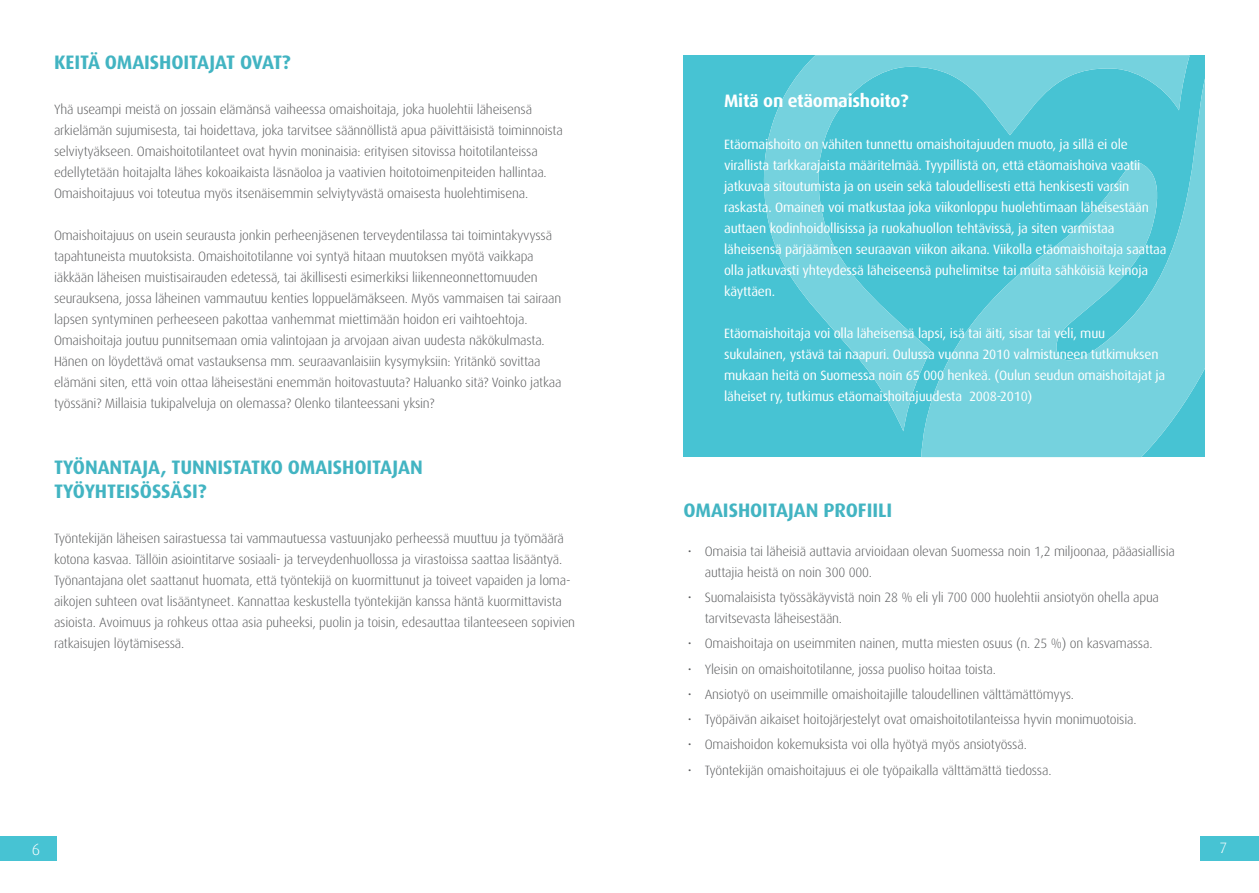
<style>
.page{position:relative;width:1259px;height:893px;background:#fff}
.page>*{position:absolute;margin:0;border:0;box-sizing:border-box;transform-origin:0 0}
.t1{font:700 19.5px/24px "Dax OT";letter-spacing:-.005em;color:#42b4c2}
.t2{font:700 18px "Dax OT";letter-spacing:-.015em;color:#fff}
.t3{font:300 16.5px "Dax OT";color:#fff}
.t4{font:300 15px "Dax OT";color:#fff}
.t5{font:300 13.5px/21px "Dax OT";letter-spacing:-.015em;color:#58595b}
.t6{font:13.5px/21px "Dax OT";letter-spacing:-.015em;color:#fff}
</style>
<div class="page">
<div style="left:1200px;top:836px;width:59px;height:25px;background:#47c3d3"></div>
<div style="left:0;top:836px;width:57px;height:25px;background:#47c3d3"></div>
<div style="left:683px;top:55px;width:522px;height:402px;background:#47c3d3"></div>
<svg style="left:921px;top:79px;width:284px;height:378px;fill:#75d2de"></svg>
<svg style="left:763px;top:55px;width:426px;height:376px"></svg>
<h1 class="t1" style="left:54px;top:47px;width:238px">KEITÄ OMAISHOITAJAT OVAT?</h1>
<p class="t5" style="left:54px;top:96px;width:510px">Yhä useampi meistä on jossain elämänsä vaiheessa omaishoitaja, joka huolehtii läheisensä arkielämän sujumisesta, tai hoidettava, joka tarvitsee säännöllistä apua päivittäisistä toiminnoista selviytyäkseen. Omaishoitotilanteet ovat hyvin moninaisia: erityisen sitovissa hoitotilanteissa edellytetään hoitajalta lähes kokoaikaista läsnäoloa ja vaativien hoitotoimenpiteiden hallintaa.<br>Omaishoitajuus voi toteutua myös itsenäisemmin selviytyvästä omaisesta huolehtimisena.</p>
<p class="t5" style="left:54px;top:222px;width:509px">Omaishoitajuus on usein seurausta jonkin perheenjäsenen terveydentilassa tai toimintakyvyssä tapahtuneista muutoksista. Omaishoitotilanne voi syntyä hitaan muutoksen myötä vaikkapa iäkkään läheisen muistisairauden edetessä, tai äkillisesti esimerkiksi liikenneonnettomuuden seurauksena, jossa läheinen vammautuu kenties loppuelämäkseen. Myös vammaisen tai sairaan lapsen syntyminen perheeseen pakottaa vanhemmat miettimään hoidon eri vaihtoehtoja.<br>Omaishoitaja joutuu punnitsemaan omia valintojaan ja arvojaan aivan uudesta näkökulmasta.<br>Hänen on löydettävä omat vastauksensa mm. seuraavanlaisiin kysymyksiin: Yritänkö sovittaa elämäni siten, että voin ottaa läheisestäni enemmän hoitovastuuta? Haluanko sitä? Voinko jatkaa työssäni? Millaisia tukipalveluja on olemassa? Olenko tilanteessani yksin?</p>
<h1 class="t1" style="left:54px;top:452px;width:370px">TYÖNANTAJA, TUNNISTATKO OMAISHOITAJAN<br>TYÖYHTEISÖSSÄSI?</h1>
<p class="t5" style="left:54px;top:525px;width:523px">Työntekijän läheisen sairastuessa tai vammautuessa vastuunjako perheessä muuttuu ja työmäärä kotona kasvaa. Tällöin asiointitarve sosiaali- ja terveydenhuollossa ja virastoissa saattaa lisääntyä.<br>Työnantajana olet saattanut huomata, että työntekijä on kuormittunut ja toiveet vapaiden ja loma&shy;aikojen suhteen ovat lisääntyneet. Kannattaa keskustella työntekijän kanssa häntä kuormittavista asioista. Avoimuus ja rohkeus ottaa asia puheeksi, puolin ja toisin, edesauttaa tilanteeseen sopivien ratkaisujen löytämisessä.</p>
<h2 class="t2" style="left:724px;top:84px;width:186px">Mitä on etäomaishoito?</h2>
<p class="t6" style="left:724px;top:132px;width:444px">Etäomaishoito on vähiten tunnettu omaishoitajuuden muoto, ja sillä ei ole virallista tarkkarajaista määritelmää. Tyypillistä on, että etäomaishoiva vaatii jatkuvaa sitoutumista ja on usein sekä taloudellisesti että henkisesti varsin raskasta. Omainen voi matkustaa joka viikonloppu huolehtimaan läheisestään auttaen kodinhoidollisissa ja ruokahuollon tehtävissä, ja siten varmistaa läheisensä pärjäämisen seuraavan viikon aikana. Viikolla etäomaishoitaja saattaa olla jatkuvasti yhteydessä läheiseensä puhelimitse tai muita sähköisiä keinoja käyttäen.</p>
<p class="t6" style="left:724px;top:321px;width:442px">Etäomaishoitaja voi olla läheisensä lapsi, isä tai äiti, sisar tai veli, muu sukulainen, ystävä tai naapuri. Oulussa vuonna 2010 valmistuneen tutkimuksen mukaan heitä on Suomessa noin 65 000 henkeä. (Oulun seudun omaishoitajat ja läheiset ry, tutkimus etäomaishoitajuudesta 2008-2010)</p>
<h1 class="t1" style="left:683px;top:494px;width:210px">OMAISHOITAJAN PROFIILI</h1>
<p class="t5" style="left:705px;top:538px;width:471px;text-indent:-17px">• Omaisia tai läheisiä auttavia arvioidaan olevan Suomessa noin 1,2 miljoonaa, pääasiallisia auttajia heistä on noin 300 000.</p>
<p class="t5" style="left:705px;top:584px;width:456px;text-indent:-17px">• Suomalaisista työssäkäyvistä noin 28 % eli yli 700 000 huolehtii ansiotyön ohella apua tarvitsevasta läheisestään.</p>
<p class="t5" style="left:688px;top:631px;width:466px">• Omaishoitaja on useimmiten nainen, mutta miesten osuus (n. 25 %) on kasvamassa.</p>
<p class="t5" style="left:688px;top:656px;width:310px">• Yleisin on omaishoitotilanne, jossa puoliso hoitaa toista.</p>
<p class="t5" style="left:688px;top:681px;width:388px">• Ansiotyö on useimmille omaishoitajille taloudellinen välttämättömyys.</p>
<p class="t5" style="left:688px;top:706px;width:450px">• Työpäivän aikaiset hoitojärjestelyt ovat omaishoitotilanteissa hyvin monimuotoisia.</p>
<p class="t5" style="left:688px;top:732px;width:341px">• Omaishoidon kokemuksista voi olla hyötyä myös ansiotyössä.</p>
<p class="t5" style="left:688px;top:757px;width:365px">• Työntekijän omaishoitajuus ei ole työpaikalla välttämättä tiedossa.</p>
<p class="t3" style="left:32px;top:833px;width:10px">6</p>
<p class="t4" style="left:1219px;top:834px;width:9px">7</p>
</div>
